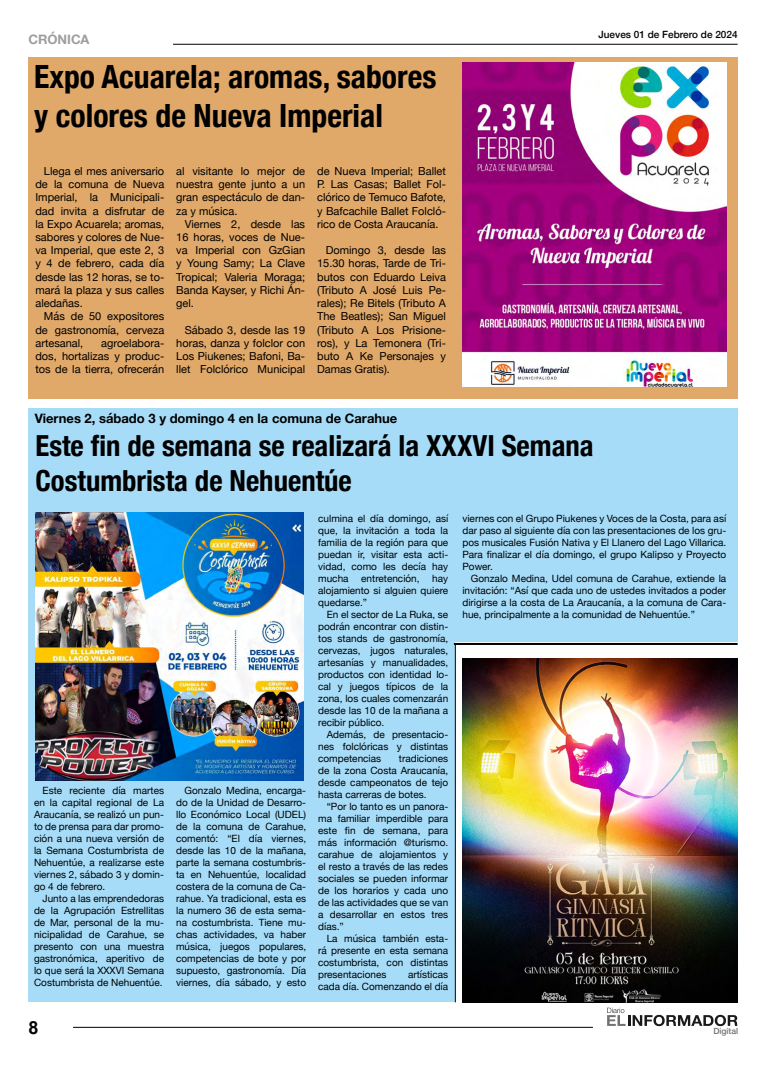
<style>
.page{position:relative;width:766px;height:1078px;background:#fff}
.page>*{position:absolute;margin:0;border:0;box-sizing:border-box;transform-origin:0 0}
.t1{font:700 condensed 32px/38.4px "Helvetica Neue";color:#000}
.t2{font:700 condensed 29px/34.8px "Helvetica Neue";color:#000}
.t3{font:700 18px "Arial";color:#000}
.t4{font:700 13px "Helvetica Neue";color:#000}
.t5{font:700 13px "Helvetica Neue";color:#9d9d9c}
.t6{font:11px/13.2px "Helvetica Neue";color:#000;text-align:justify}
.t7{font:10px/12px "Helvetica Neue";color:#000;text-align:justify}
.t8{font:500 10px "Helvetica Neue";color:#000}
.t9{font:500 8.5px "Helvetica Neue";color:#717170}
</style>
<div class="page">
<hr style="left:173px;top:44px;width:564px;height:1px;background:#000">
<hr style="left:73px;top:1026px;width:519px;height:1px;background:#000">
<svg style="left:607px;top:1007px;width:130px;height:18px"></svg>
<div style="left:28px;top:408px;width:709px;height:594px;background:#a7dcf8"></div>
<div style="left:28px;top:57px;width:709px;height:341px;background:#e0a869"></div>
<hr style="left:233px;top:1077px;width:131px;height:1px;background:#000">
<img style="left:462px;top:62px;width:264px;height:324px">
<img style="left:35px;top:512px;width:268px;height:268px">
<div style="left:455px;top:642px;width:282px;height:360px;background:#fff"></div>
<img style="left:462px;top:658px;width:275px;height:344px">
<hr style="left:454px;top:642px;width:283px;height:2px;background:#000">
<hr style="left:455px;top:643px;width:1px;height:359px;background:#000">
<h3 class="t5" style="left:28px;top:29px;width:63px">CRÓNICA</h3>
<h1 class="t1" style="left:34px;top:56px;width:403px">Expo Acuarela; aromas, sabores y colores de Nueva Imperial</h1>
<p class="t6" style="left:35px;top:165px;width:130px;text-indent:9px">Llega el mes aniversario de la comuna de Nueva Imperial, la Municipali&shy;dad invita a disfrutar de la Expo Acuarela; aromas, sabores y colores de Nue&shy;va Imperial, que este 2, 3 y 4 de febrero, cada día desde las 12 horas, se to&shy;mará la plaza y sus calles aledañas.</p>
<p class="t6" style="left:35px;top:310px;width:130px;text-indent:9px">Más de 50 expositores de gastronomía, cerveza artesanal,</p>
<p class="t6" style="left:176px;top:165px;width:130px">al visitante lo mejor de nuestra gente junto a un gran espectáculo de dan&shy;za y música.</p>
<p class="t6" style="left:176px;top:218px;width:130px;text-indent:9px">Viernes 2, desde las 16 horas, voces de Nue&shy;va Imperial con GzGian y Young Samy; La Clave Tropical; Valeria Moraga; Banda Kayser, y Richi Án&shy;gel.</p>
<p class="t6" style="left:176px;top:323px;width:130px;text-indent:9px">Sábado 3, desde las 19 horas, danza y folclor con Los Piukenes; Bafoni, Ba&shy;llet Folclórico Municipal</p>
<p class="t6" style="left:317px;top:165px;width:130px">de Nueva Imperial; Ballet P. Las Casas; Ballet Fol&shy;clórico de Temuco Bafote, y Bafcachile Ballet Folcló&shy;rico de Costa Araucanía.</p>
<p class="t6" style="left:317px;top:244px;width:130px;text-indent:9px">Domingo 3, desde las 15.30 horas, Tarde de Tri&shy;butos con Eduardo Leiva (Tributo A José Luis Pe&shy;rales); Re Bitels (Tributo A The Beatles); San Miguel (Tributo A Los Prisione&shy;ros), y La Temonera (Tri&shy;buto A Ke Personajes y Damas Gratis).</p>
<p class="t6" style="left:35px;top:337px;width:130px;text-indent:66px">agroelabora&shy;dos, hortalizas y produc&shy;tos de la tierra, ofrecerán</p>
<h3 class="t4" style="left:35px;top:407px;width:364px">Viernes 2, sábado 3 y domingo 4 en la comuna de Carahue</h3>
<p class="t8" style="left:598px;top:27px;width:140px">Jueves 01 de Febrero de 2024</p>
<h2 class="t2" style="left:35px;top:426px;width:559px">Este fin de semana se realizará la XXXVI Semana<br>Costumbrista de Nehuentúe</h2>
<p class="t7" style="left:34px;top:784px;width:131px;text-indent:8px">Este reciente día martes en la capital regional de La Araucanía, se realizó un pun&shy;to de prensa para dar promo&shy;ción a una nueva versión de la Semana Costumbrista de Nehuentúe, a realizarse este viernes 2, sábado 3 y domin&shy;go 4 de febrero.</p>
<p class="t7" style="left:34px;top:892px;width:131px;text-indent:8px">Junto a las emprendedoras de la Agrupación Estrellitas de Mar, personal de la mu&shy;nicipalidad de Carahue, se presento con una muestra gastronómica, aperitivo de lo que será la XXXVI Semana Costumbrista de Nehuentúe.</p>
<p class="t7" style="left:176px;top:784px;width:131px;text-indent:8px">Gonzalo Medina, encarga&shy;do de la Unidad de Desarro&shy;llo Económico Local (UDEL) de la comuna de Carahue, comentó: “El día viernes, desde las 10 de la mañana, parte la semana costumbris&shy;ta en Nehuentúe, localidad costera de la comuna de Ca&shy;rahue. Ya tradicional, esta es la numero 36 de esta sema&shy;na costumbrista. Tiene mu&shy;chas actividades, va haber música, juegos populares, competencias de bote y por supuesto, gastronomía. Día viernes, día sábado, y esto</p>
<p class="t7" style="left:318px;top:512px;width:131px">culmina el día domingo, así que, la invitación a toda la familia de la región para que puedan ir, visitar esta acti&shy;vidad, como les decía hay mucha</p>
<p class="t7" style="left:361px;top:572px;width:60px">entretención,</p>
<p class="t7" style="left:318px;top:572px;width:131px;text-indent:114px">hay alojamiento si alguien quiere quedarse.”</p>
<p class="t7" style="left:318px;top:608px;width:131px;text-indent:8px">En el sector de La Ruka, se podrán encontrar con distin&shy;tos stands de gastronomía, cervezas, jugos naturales, artesanías y manualidades, productos con identidad lo&shy;cal y juegos típicos de la zona, los cuales comenzarán desde las 10 de la mañana a recibir público.</p>
<p class="t7" style="left:318px;top:728px;width:131px;text-indent:8px">Además, de presentacio&shy;nes folclóricas y distintas competencias</p>
<p class="t7" style="left:318px;top:752px;width:131px;text-indent:81px">tradiciones de la zona Costa Araucanía, desde campeonatos de tejo hasta carreras de botes.</p>
<p class="t7" style="left:318px;top:800px;width:131px;text-indent:8px">“Por lo tanto es un panora&shy;ma familiar imperdible para este fin de semana, para más información @turismo. carahue de alojamientos y el resto a través de las redes sociales se pueden informar de los horarios y cada uno de las actividades que se van a desarrollar en estos tres días.”</p>
<p class="t7" style="left:318px;top:932px;width:131px;text-indent:8px">La música también esta&shy;rá presente en esta semana costumbrista, con distintas presentaciones</p>
<p class="t7" style="left:318px;top:968px;width:131px;text-align:right">artísticas<br>cada día. Comenzando el día</p>
<p class="t7" style="left:462px;top:512px;width:265px">viernes con el Grupo Piukenes y Voces de la Costa, para así dar paso al siguiente día con las presentaciones de los gru&shy;pos musicales Fusión Nativa y El Llanero del Lago Villarica.<br>Para finalizar el día domingo, el grupo Kalipso y Proyecto Power.</p>
<p class="t7" style="left:462px;top:572px;width:265px;text-indent:8px">Gonzalo Medina, Udel comuna de Carahue, extiende la invitación: “Así que cada uno de ustedes invitados a poder dirigirse a la costa de La Araucanía, a la comuna de Cara&shy;hue, principalmente a la comunidad de Nehuentúe.”</p>
<h3 class="t3" style="left:28px;top:1015px;width:12px">8</h3>
<p class="t9" style="left:713px;top:1023px;width:26px">Digital</p>
</div>
